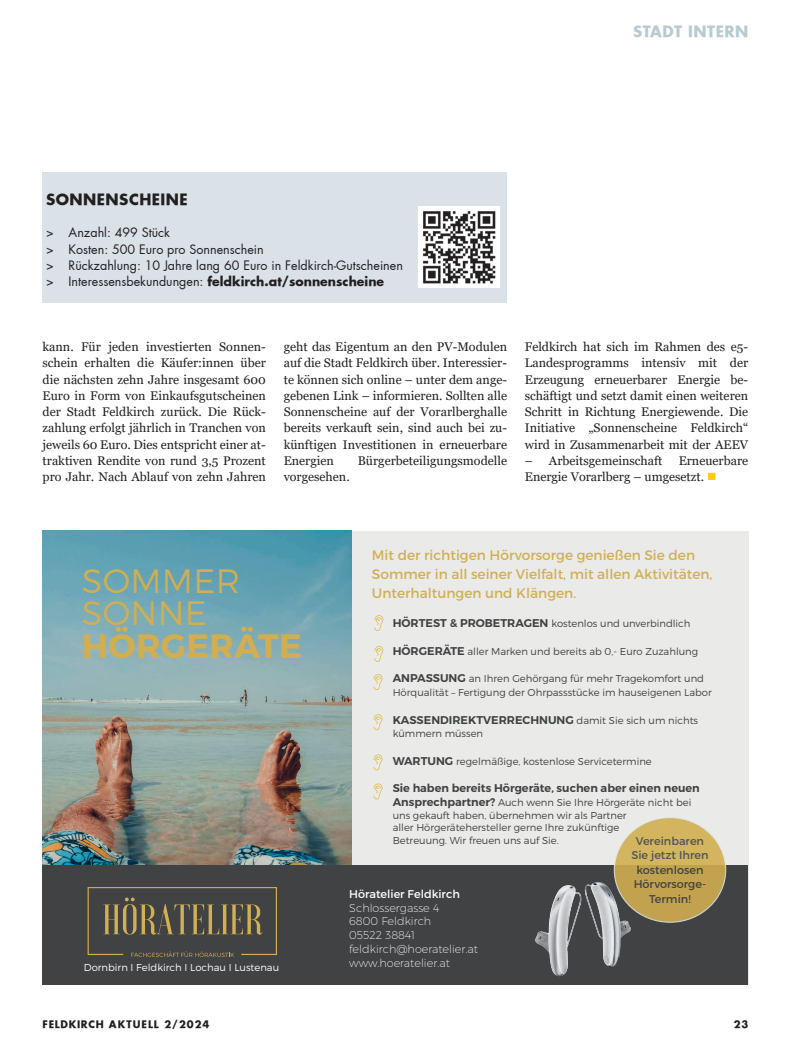
<style>
.page{position:relative;width:805px;height:1053px;background:#fff}
.page>*{position:absolute;margin:0;border:0;box-sizing:border-box;transform-origin:0 0}
.t1{font:300 33.75px/32.5px "Montserrat";letter-spacing:.01em;color:#d0ae51}
.t2{font:700 33.75px "Montserrat";letter-spacing:.01em;color:#d0ae51}
.t3{font:700 15px "Futura";letter-spacing:.03em;color:#231f20}
.t4{font:700 15px "Futura";letter-spacing:.03em;color:#bacad2}
.t5{font:13.75px/18.8px "Montserrat";color:#d1af53}
.t6{font:12.5px/16.2px "Georgia";color:#231f20;text-align:justify}
.t7{font:12.5px/16.2px "Futura";color:#231f20}
.t8{font:600 11.25px "Montserrat";color:#3f4242}
.t9{font:200 11.25px/13.8px "Montserrat";color:#fff}
.t10{font:11.25px/14.6px "Montserrat";color:#414344;text-align:center}
.t11{font:11.25px "Montserrat";color:#fff}
.t12{font:300 10px/12.5px "Montserrat";color:#3f4242}
.t13{font:300 10px "Montserrat";color:#fff}
.t14{font:700 10px "Futura";letter-spacing:.085em;color:#231f20}
.s1{font-weight:700}
.s2{color:#feca0a}
.s3{font-weight:600;font-size:11.25px}
.s4{font-weight:300;font-size:10px}
</style>
<div class="page">
<img style="left:43px;top:530px;width:309px;height:334px">
<div style="left:352px;top:530px;width:396px;height:454px;background:#eaebe8"></div>
<div style="left:43px;top:864px;width:705px;height:120px;background:#414244"></div>
<svg style="left:88px;top:887px;width:189px;height:69px"></svg>
<div style="left:614px;top:817px;width:111px;height:105px;background:linear-gradient(to right,#cbad5c,#c9a954);border-radius:50%"></div>
<img style="left:535px;top:882px;width:98px;height:95px">
<svg style="left:374px;top:646px;width:9px;height:15px"></svg>
<svg style="left:373px;top:674px;width:9px;height:16px"></svg>
<svg style="left:373px;top:714px;width:9px;height:16px"></svg>
<svg style="left:373px;top:754px;width:9px;height:16px"></svg>
<svg style="left:373px;top:783px;width:9px;height:16px"></svg>
<svg style="left:374px;top:615px;width:9px;height:16px"></svg>
<div style="left:43px;top:172px;width:464px;height:130px;background:#dae2e7"></div>
<img style="left:418px;top:206px;width:81px;height:81px">
<p class="t4" style="left:632px;top:21px;width:117px">STADT INTERN</p>
<p class="t3" style="left:46px;top:189px;width:143px">SONNENSCHEINE</p>
<p class="t7" style="left:46px;top:225px;width:358px">&gt; Anzahl: 499 Stück<br>&gt; Kosten: 500 Euro pro Sonnenschein<br>&gt; Rückzahlung: 10 Jahre lang 60 Euro in Feldkirch-Gutscheinen &gt; Interessensbekundungen: <span class="s1">feldkirch.at/sonnenscheine</span></p>
<p class="t6" style="left:43px;top:339px;width:225px">kann. Für jeden investierten Sonnen&shy;schein erhalten die Käufer:innen über die nächsten zehn Jahre insgesamt 600<br>Euro in Form von Einkaufsgutscheinen der Stadt Feldkirch zurück. Die Rück&shy;zahlung erfolgt jährlich in Tranchen von jeweils 60 Euro. Dies entspricht einer at&shy;traktiven Rendite von rund 3,5 Prozent pro Jahr. Nach Ablauf von zehn Jahren</p>
<p class="t6" style="left:283px;top:339px;width:225px">geht das Eigentum an den PV-Modulen auf die Stadt Feldkirch über. Interessier&shy;te können sich online – unter dem ange&shy;gebenen Link – informieren. Sollten alle Sonnenscheine auf der Vorarlberghalle bereits verkauft sein, sind auch bei zu&shy;künftigen Investitionen in erneuerbare Energien</p>
<p class="t6" style="left:358px;top:452px;width:151px">Bürgerbeteiligungsmodelle</p>
<p class="t6" style="left:283px;top:469px;width:67px">vorgesehen.</p>
<p class="t6" style="left:524px;top:339px;width:225px">Feldkirch hat sich im Rahmen des e5- Landesprogramms intensiv mit der Erzeugung erneuerbarer Energie be&shy;schäftigt und setzt damit einen weiteren Schritt in Richtung Energiewende. Die Initiative „Sonnenscheine Feldkirch“ wird in Zusammenarbeit mit der AEEV</p>
<p class="t6" style="left:524px;top:452px;width:139px">– Arbeitsgemeinschaft</p>
<p class="t6" style="left:524px;top:452px;width:225px;text-indent:154px">Erneuerbare<br>Energie Vorarlberg – umgesetzt. <span class="s2">■</span></p>
<h1 class="t1" style="left:82px;top:564px;width:160px">SOMMER<br>SONNE</h1>
<h1 class="t2" style="left:82px;top:625px;width:221px">HÖRGERÄTE</h1>
<p class="t13" style="left:84px;top:961px;width:197px">Dornbirn I Feldkirch I Lochau I Lustenau</p>
<p class="t5" style="left:372px;top:546px;width:342px">Mit der richtigen Hörvorsorge genießen Sie den<br>Sommer in all seiner Vielfalt, mit allen Aktivitäten,<br>Unterhaltungen und Klängen.</p>
<p class="t12" style="left:392px;top:617px;width:299px"><span class="s3">HÖRTEST &amp; PROBETRAGEN</span> kostenlos und unverbindlich</p>
<p class="t12" style="left:392px;top:644px;width:307px"><span class="s3">HÖRGERÄTE</span> aller Marken und bereits ab 0,- Euro Zuzahlung</p>
<p class="t12" style="left:392px;top:671px;width:320px;line-height:13.8px"><span class="s3">ANPASSUNG</span> an Ihren Gehörgang für mehr Tragekomfort und<br>Hörqualität – Fertigung der Ohrpassstücke im hauseigenen Labor</p>
<p class="t8" style="left:392px;top:712px;width:307px">KASSENDIREKTVERRECHNUNG <span class="s4">damit Sie sich um nichts</span></p>
<p class="t12" style="left:392px;top:727px;width:92px">kümmern müssen</p>
<p class="t12" style="left:392px;top:754px;width:260px"><span class="s3">WARTUNG</span> regelmäßige, kostenlose Servicetermine</p>
<p class="t8" style="left:392px;top:781px;width:308px">Sie haben bereits Hörgeräte, suchen aber einen neuen</p>
<p class="t12" style="left:392px;top:796px;width:300px"><span class="s3">Ansprechpartner?</span> Auch wenn Sie Ihre Hörgeräte nicht bei uns gekauft haben, übernehmen wir als Partner<br>aller Hörgerätehersteller gerne Ihre zukünftige<br>Betreuung. Wir freuen uns auf Sie.</p>
<p class="t10" style="left:631px;top:833px;width:79px">Vereinbaren<br>Sie jetzt Ihren kostenlosen<br>Hörvorsorge-<br>Termin!</p>
<p class="t11" style="left:349px;top:887px;width:112px">Höratelier Feldkirch</p>
<p class="t9" style="left:349px;top:900px;width:130px">Schlossergasse 4<br>6800 Feldkirch<br>05522 38841 feldkirch@hoeratelier.at www.hoeratelier.at</p>
<p class="t14" style="left:43px;top:1017px;width:168px">FELDKIRCH AKTUELL 2/2024</p>
<p class="t14" style="left:733px;top:1017px;width:16px">23</p>
</div>
